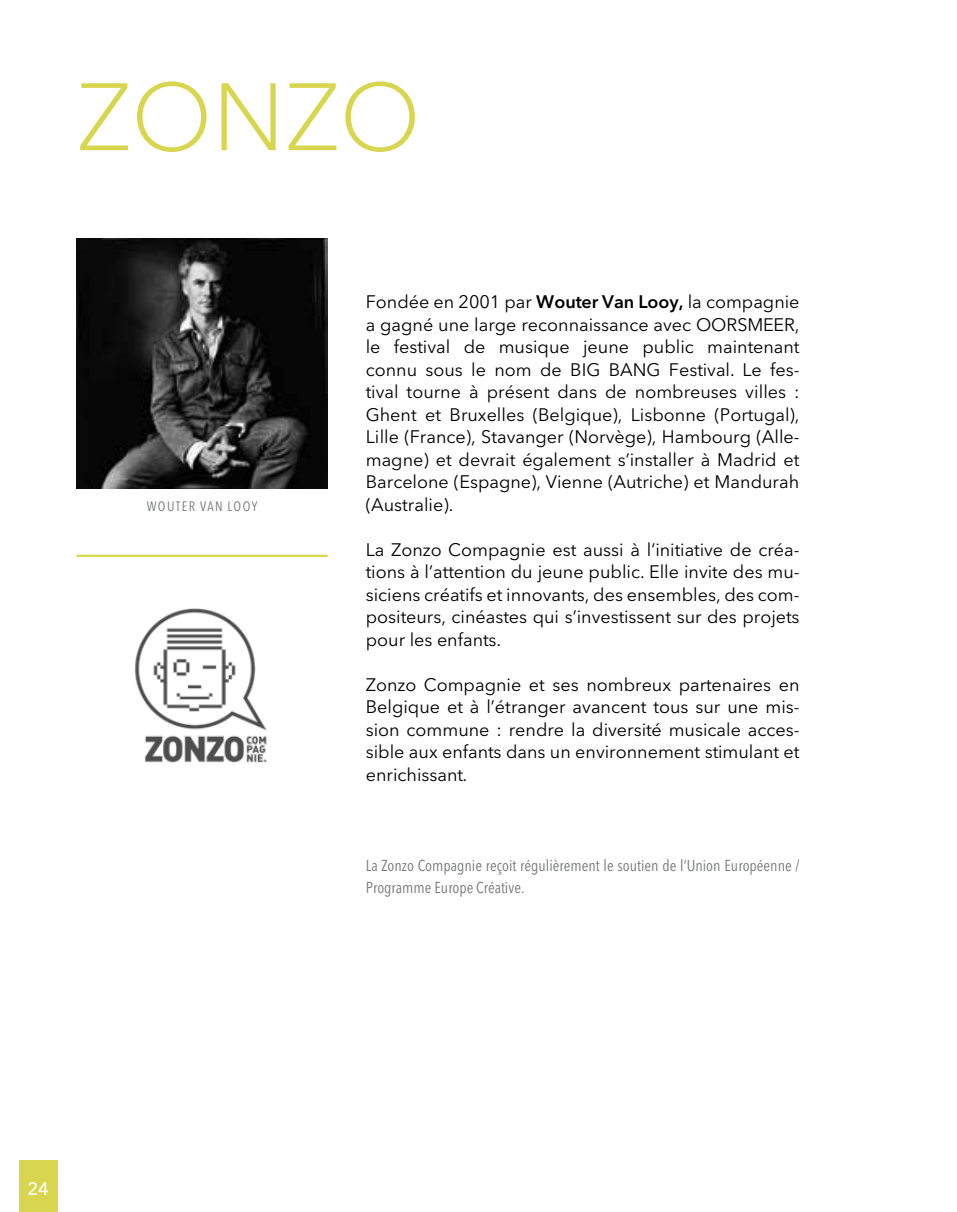
<style>
.page{position:relative;width:957px;height:1212px;background:#fff}
.page>*{position:absolute;margin:0;border:0;box-sizing:border-box;transform-origin:0 0}
.t1{font:300 94.5px "Avenir Next LT Pro";color:#d8d54e}
.t2{font:18px/22.5px "Avenir Next LT Pro";color:#000;text-align:justify}
.t3{font:500 18px "Avenir Next LT Pro";color:#fff}
.t4{font:condensed 15.75px/22.5px "Avenir Next";color:#767778}
.t5{font:condensed 13.5px "Avenir Next";letter-spacing:.1em;color:#767778}
.s1{font-weight:600}
</style>
<div class="page">
<div style="left:19px;top:1160px;width:38px;height:52px;background:#d8d54e"></div>
<img style="left:77px;top:239px;width:250px;height:249px">
<hr style="left:77px;top:555px;width:250px;height:2px;background:#d8d54e">
<img style="left:135px;top:608px;width:132px;height:155px">
<h1 class="t1" style="left:77px;top:38px;width:345px">ZONZO</h1>
<p class="t5" style="left:147px;top:498px;width:112px">WOUTER VAN LOOY</p>
<p class="t2" style="left:366px;top:290px;width:435px">Fondée en 2001 par <span class="s1">Wouter Van Looy,</span> la compagnie a gagné une large reconnaissance avec OORSMEER, le festival de musique jeune public maintenant connu sous le nom de BIG BANG Festival. Le fes&shy;tival tourne à présent dans de nombreuses villes :<br>Ghent et Bruxelles (Belgique), Lisbonne (Portugal), Lille (France), Stavanger (Norvège), Hambourg (Alle&shy;magne) et devrait également s’installer à Madrid et Barcelone (Espagne), Vienne (Autriche) et Mandurah (Australie).</p>
<p class="t2" style="left:366px;top:537px;width:435px">La Zonzo Compagnie est aussi à l’initiative de créa&shy;tions à l’attention du jeune public. Elle invite des mu&shy;siciens créatifs et innovants, des ensembles, des com&shy;positeurs, cinéastes qui s’investissent sur des projets pour les enfants.</p>
<p class="t2" style="left:366px;top:672px;width:435px">Zonzo Compagnie et ses nombreux partenaires en Belgique et à l’étranger avancent tous sur une mis&shy;sion commune : rendre la diversité musicale acces&shy;sible aux enfants dans un environnement stimulant et enrichissant.</p>
<p class="t4" style="left:366px;top:854px;width:435px">La Zonzo Compagnie reçoit régulièrement le soutien de l’Union Européenne /<br>Programme Europe Créative.</p>
<p class="t3" style="left:28px;top:1173px;width:23px">24</p>
</div>
